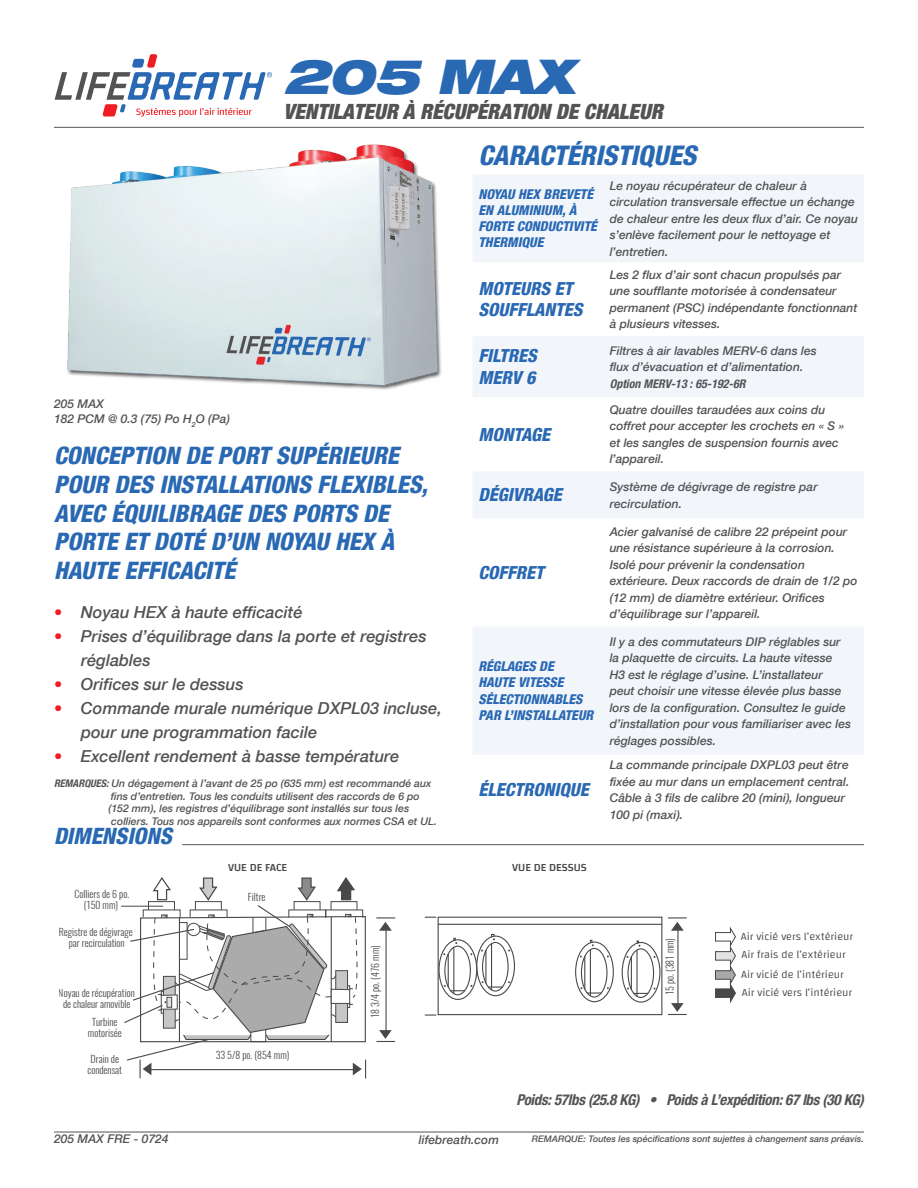
<style>
.page{position:relative;width:918px;height:1188px;background:#fff}
.page>*{position:absolute;margin:0;border:0;box-sizing:border-box;transform-origin:0 0}
.t1{font:48px "Helvetica Neue LTW06 93 Blk Ext Obl";letter-spacing:-.03em;color:#2968b3}
.body{font:27px "Helvetica Neue W01 87 Hv Cn Obl";color:#2968b3}
.t2{font:24px/28.8px "Helvetica Neue W01 87 Hv Cn Obl";color:#2968b3}
.body-2{font:22.5px "Helvetica Neue W01 87 Hv Cn Obl";color:#2968b3}
.t3{font:21px "Helvetica Neue LTW06 97 Blk Cn Obl";color:#535355}
.body-3{font:18px/21.6px "Helvetica Neue W01 87 Hv Cn Obl";color:#2968b3}
.t4{font:16.5px/24px "Helvetica Neue W01 66 Medium It";color:#535355}
.body-4{font:15px "Helvetica Neue W01 77 Bd Cn Obl";letter-spacing:-.02em;color:#535355}
.body-5{font:13.5px/16.2px "Helvetica Neue W01 87 Hv Cn Obl";color:#2968b3}
.body-6{font:12px/16.5px "Helvetica Neue W01 66 Medium It";color:#535355}
.t5{font:300 11.1px/17.9px "Changa";color:#231f20}
.t6{font:500 11.1px "Changa";color:#231f20}
.body-7{font:10.5px/12.6px "Helvetica Neue W01 66 Medium It";color:#535355}
.t7{font:300 10.05px/11.1px "Oswald";color:#231f20;text-align:center}
.t8{font:9px "Helvetica Neue W01 66 Medium It";color:#535355}
.s1{color:#ee1d23}
.s2{font-family:"Helvetica Neue W01 77 Bd Cn Obl"}
</style>
<div class="page">
<hr style="left:54px;top:1132px;width:810px;height:1px;background:#535355">
<hr style="left:182px;top:844px;width:682px;height:1px;background:#535355">
<svg style="left:425px;top:1014px;width:11px;height:2px"></svg>
<div style="left:438px;top:917px;width:224px;height:98px;border:1px solid #231f20"></div>
<hr style="left:438px;top:924px;width:224px;height:1px;background:#231f20">
<div style="left:622px;top:942px;width:38px;height:61px;border:1px solid #231f20;border-radius:50%"></div>
<div style="left:627px;top:948px;width:27px;height:50px;border:1px solid #231f20;border-radius:50%"></div>
<hr style="left:636px;top:950px;width:2px;height:46px;background:#231f20">
<hr style="left:631px;top:957px;width:1px;height:33px;background:#231f20">
<svg style="left:627px;top:988px;width:21px;height:6px"></svg>
<div style="left:575px;top:942px;width:39px;height:60px;border:1px solid #231f20;border-radius:50%"></div>
<div style="left:581px;top:948px;width:27px;height:50px;border:1px solid #231f20;border-radius:50%"></div>
<hr style="left:590px;top:950px;width:1px;height:46px;background:#231f20">
<hr style="left:584px;top:956px;width:1px;height:33px;background:#231f20">
<svg style="left:580px;top:987px;width:21px;height:7px"></svg>
<div style="left:476px;top:936px;width:39px;height:60px;border:1px solid #231f20;border-radius:50%"></div>
<div style="left:482px;top:942px;width:27px;height:50px;border:1px solid #231f20;border-radius:50%"></div>
<hr style="left:491px;top:944px;width:1px;height:46px;background:#231f20">
<hr style="left:485px;top:950px;width:1px;height:33px;background:#231f20">
<svg style="left:482px;top:981px;width:20px;height:7px"></svg>
<div style="left:439px;top:939px;width:38px;height:61px;border:1px solid #231f20;border-radius:50%"></div>
<div style="left:444px;top:946px;width:27px;height:49px;border:1px solid #231f20;border-radius:50%"></div>
<hr style="left:453px;top:947px;width:1px;height:47px;background:#231f20">
<hr style="left:448px;top:954px;width:1px;height:33px;background:#231f20">
<svg style="left:444px;top:985px;width:28px;height:6px"></svg>
<svg style="left:636px;top:941px;width:4px;height:6px"></svg>
<svg style="left:590px;top:940px;width:4px;height:6px"></svg>
<svg style="left:490px;top:933px;width:5px;height:7px"></svg>
<svg style="left:453px;top:938px;width:4px;height:6px"></svg>
<hr style="left:677px;top:928px;width:2px;height:80px;background:#231f20">
<svg style="left:668px;top:1003px;width:19px;height:12px"></svg>
<svg style="left:668px;top:917px;width:19px;height:14px"></svg>
<hr style="left:386px;top:928px;width:1px;height:106px;background:#231f20">
<svg style="left:377px;top:1030px;width:18px;height:12px"></svg>
<svg style="left:376px;top:917px;width:19px;height:14px"></svg>
<svg style="left:123px;top:877px;width:243px;height:201px"></svg>
<hr style="left:121px;top:906px;width:42px;height:1px;background:#231f20">
<svg style="left:715px;top:927px;width:21px;height:75px"></svg>
<svg style="left:473px;top:175px;width:391px;height:580px;fill:#f2f6fb"></svg>
<svg style="left:55px;top:54px;width:217px;height:63px"></svg>
<hr style="left:54px;top:127px;width:810px;height:1px;background:#535355">
<img style="left:67px;top:144px;width:375px;height:246px">
<p class="t1" style="left:284px;top:45px;width:293px">205 MAX</p>
<p class="t3" style="left:284px;top:99px;width:381px">VENTILATEUR À RÉCUPÉRATION DE CHALEUR</p>
<p class="body-6" style="left:54px;top:396px;width:52px">205 MAX</p>
<p class="body-6" style="left:54px;top:410px;width:177px">182 PCM @ 0.3 (75) Po H<sub>2</sub>O (Pa)</p>
<p class="t2" style="left:54px;top:441px;width:375px">CONCEPTION DE PORT SUPÉRIEURE<br>POUR DES INSTALLATIONS FLEXIBLES,<br>AVEC ÉQUILIBRAGE DES PORTS DE<br>PORTE ET DOTÉ D’UN NOYAU HEX À<br>HAUTE EFFICACITÉ</p>
<p class="t4" style="left:54px;top:600px;width:250px"><span class="s1">•</span> Noyau HEX à haute efficacité</p>
<p class="t4" style="left:81px;top:624px;width:347px;text-indent:-27px"><span class="s1">•</span> Prises d’équilibrage dans la porte et registres réglables</p>
<p class="t4" style="left:54px;top:672px;width:191px"><span class="s1">•</span> Orifices sur le dessus</p>
<p class="t4" style="left:81px;top:696px;width:362px;text-indent:-27px"><span class="s1">•</span> Commande murale numérique DXPL03 incluse, pour une programmation facile</p>
<p class="t4" style="left:54px;top:744px;width:347px"><span class="s1">•</span> Excellent rendement à basse température</p>
<p class="body-7" style="left:108px;top:777px;width:330px;text-indent:-54px"><span class="s2">REMARQUES:</span> Un dégagement à l’avant de 25 po (635 mm) est recommandé aux fins d’entretien. Tous les conduits utilisent des raccords de 6 po (152 mm), les registres d’équilibrage sont installés sur tous les colliers. Tous nos appareils sont conformes aux normes CSA et UL.</p>
<p class="body-2" style="left:54px;top:823px;width:119px">DIMENSIONS</p>
<p class="body" style="left:478px;top:139px;width:219px">CARACTÉRISTIQUES</p>
<p class="body-5" style="left:478px;top:186px;width:120px">NOYAU HEX BREVETÉ<br>EN ALUMINIUM, À<br>FORTE CONDUCTIVITÉ<br>THERMIQUE</p>
<p class="body-6" style="left:610px;top:177px;width:250px">Le noyau récupérateur de chaleur à circulation transversale effectue un échange de chaleur entre les deux flux d’air. Ce noyau s’enlève facilement pour le nettoyage et l’entretien.</p>
<p class="body-3" style="left:478px;top:277px;width:105px">MOTEURS ET<br>SOUFFLANTES</p>
<p class="body-6" style="left:610px;top:266px;width:249px">Les 2 flux d’air sont chacun propulsés par une soufflante motorisée à condensateur permanent (PSC) indépendante fonctionnant à plusieurs vitesses.</p>
<p class="body-3" style="left:478px;top:345px;width:60px">FILTRES<br>MERV 6</p>
<p class="body-6" style="left:610px;top:342px;width:208px">Filtres à air lavables MERV-6 dans les flux d’évacuation et d’alimentation.<br><span class="s2">Option MERV-13 : 65-192-6R</span></p>
<p class="body-3" style="left:478px;top:423px;width:73px">MONTAGE</p>
<p class="body-6" style="left:610px;top:401px;width:236px">Quatre douilles taraudées aux coins du coffret pour accepter les crochets en « S » et les sangles de suspension fournis avec l’appareil.</p>
<p class="body-3" style="left:478px;top:484px;width:85px">DÉGIVRAGE</p>
<p class="body-6" style="left:610px;top:478px;width:210px">Système de dégivrage de registre par recirculation.</p>
<p class="body-3" style="left:478px;top:562px;width:67px">COFFRET</p>
<p class="body-5" style="left:478px;top:658px;width:116px">RÉGLAGES DE<br>HAUTE VITESSE<br>SÉLECTIONNABLES<br>PAR L’INSTALLATEUR</p>
<p class="body-3" style="left:478px;top:779px;width:112px">ÉLECTRONIQUE</p>
<p class="body-6" style="left:610px;top:523px;width:249px">Acier galvanisé de calibre 22 prépeint pour une résistance supérieure à la corrosion.<br>Isolé pour prévenir la condensation extérieure. Deux raccords de drain de 1/2 po (12 mm) de diamètre extérieur. Orifices d’équilibrage sur l’appareil.</p>
<p class="body-6" style="left:610px;top:633px;width:243px">Il y a des commutateurs DIP réglables sur la plaquette de circuits. La haute vitesse<br>H3 est le réglage d’usine. L’installateur<br>peut choisir une vitesse élevée plus basse lors de la configuration. Consultez le guide d’installation pour vous familiariser avec les réglages possibles.</p>
<p class="body-6" style="left:610px;top:757px;width:241px">La commande principale DXPL03 peut être fixée au mur dans un emplacement central.<br>Câble à 3 fils de calibre 20 (mini), longueur 100 pi (maxi).</p>
<p class="t7" style="left:75px;top:889px;width:56px">Colliers de 6 po. (150 mm)</p>
<p class="t7" style="left:59px;top:926px;width:76px">Registre de dégivrage par recirculation</p>
<p class="t7" style="left:59px;top:988px;width:78px">Noyau de récupération de chaleur amovible</p>
<p class="t7" style="left:88px;top:1017px;width:35px">Turbine motorisée</p>
<p class="t7" style="left:88px;top:1054px;width:36px">Drain de condensat</p>
<p class="body-6" style="left:54px;top:1130px;width:116px">205 MAX FRE - 0724</p>
<p class="t6" style="left:228px;top:860px;width:61px">VUE DE FACE</p>
<p class="t6" style="left:512px;top:860px;width:76px">VUE DE DESSUS</p>
<p class="t7" style="left:248px;top:891px;width:19px">Filtre</p>
<p class="t7" style="left:216px;top:1049px;width:75px">33 5/8 po. (854 mm)</p>
<p class="t7" style="left:370px;top:1018px;width:74px;rotate:-90deg">18 3/4 po. (476 mm)</p>
<p class="t7" style="left:664px;top:995px;width:59px;rotate:-90deg">15 po. (381 mm)</p>
<p class="t5" style="left:741px;top:927px;width:114px">Air vicié vers l’extérieur<br>Air frais de l’extérieur</p>
<p class="t5" style="left:741px;top:965px;width:113px">Air vicié de l’intérieur<br>Air vicié vers l’intérieur</p>
<p class="body-4" style="left:517px;top:1091px;width:349px">Poids: 57lbs (25.8 KG) • Poids à L’expédition: 67 lbs (30 KG)</p>
<p class="body-6" style="left:419px;top:1131px;width:82px">lifebreath.com</p>
<p class="t8" style="left:532px;top:1133px;width:334px">REMARQUE: Toutes les spécifications sont sujettes à changement sans préavis.</p>
</div>
